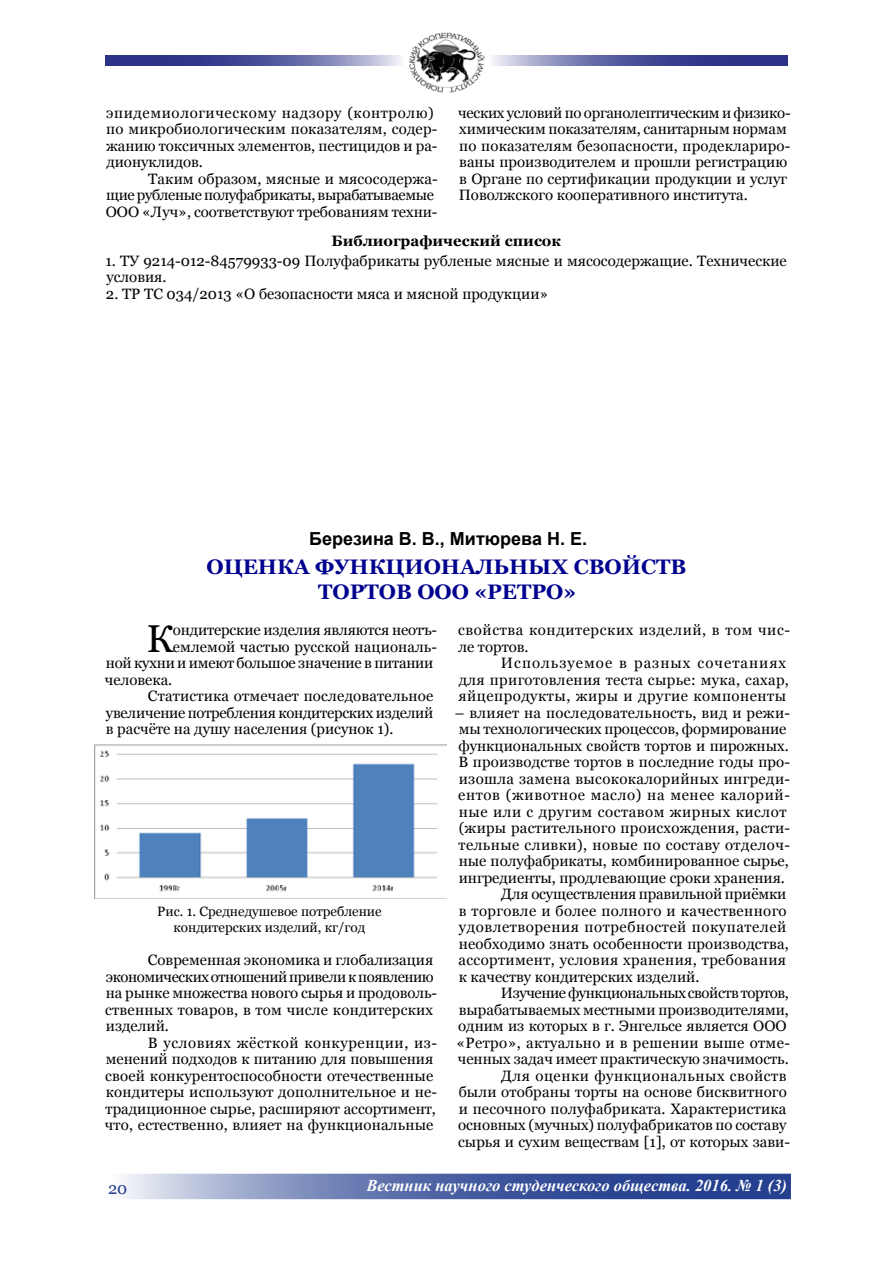
<style>
.page{position:relative;width:893px;height:1263px;background:#fff}
.page>*{position:absolute;margin:0;border:0;box-sizing:border-box;transform-origin:0 0}
.t1{font:38.85px "Georgia";color:#000}
.t2{font:700 21px/25.2px "Georgia";color:#00008f;text-align:center}
.t3{font:700 18px "Arial";color:#000}
.t4{font:italic 700 16.5px "Times New Roman";color:#fff}
.t5{font:16.5px "Georgia";color:#25408f}
.t6{font:15px/16.5px "Georgia";color:#000}
.t7{font:15px/16.5px "Georgia";letter-spacing:.035em;color:#000}
.t8{font:15px "Georgia";letter-spacing:.025em;color:#000}
.t9{font:15px/16.5px "Georgia";letter-spacing:.04em;color:#000}
.t10{font:15px "Georgia";letter-spacing:.02em;color:#000}
.t11{font:15px "Georgia";letter-spacing:.03em;color:#000}
.t12{font:15px "Georgia";letter-spacing:-.03em;color:#000}
.t13{font:15px "Georgia";letter-spacing:.045em;color:#000}
.t14{font:700 15px "Georgia";color:#000}
.t15{font:13.5px/16.5px "Georgia";color:#000;text-align:center}
</style>
<div class="page">
<svg style="left:122px;top:1174px;width:669px;height:25px;background:#5e72ac"></svg>
<img style="left:409px;top:32px;width:76px;height:61px">
<svg style="left:105px;top:56px;width:296px;height:10px;background:#5e63a3"></svg>
<svg style="left:493px;top:56px;width:294px;height:10px;background:#5e64a4"></svg>
<img style="left:94px;top:745px;width:352px;height:154px">
<p class="t6" style="left:106px;top:104px;width:333px">эпидемиологическому надзору (контролю) по микробиологическим показателям, содер&shy;жанию токсичных элементов, пестицидов и ра&shy;дионуклидов.</p>
<p class="t6" style="left:106px;top:170px;width:333px;text-indent:42px">Таким образом, мясные и мясосодержа&shy;щие рубленые полуфабрикаты, вырабатываемые<br>ООО «Луч», соответствуют требованиям техни-</p>
<p class="t6" style="left:458px;top:104px;width:334px">ческих условий по органолептическим и физико&shy;химическим показателям, санитарным нормам по показателям безопасности, продеклариро&shy;ваны производителем и прошли регистрацию в Органе по сертификации продукции и услуг Поволжского кооперативного института.</p>
<p class="t14" style="left:332px;top:233px;width:231px">Библиографический список</p>
<p class="t6" style="left:105px;top:252px;width:683px">1. ТУ 9214-012-84579933-09 Полуфабрикаты рубленые мясные и мясосодержащие. Технические условия.</p>
<p class="t6" style="left:106px;top:285px;width:444px">2. ТР ТС 034/2013 «О безопасности мяса и мясной продукции»</p>
<p class="t3" style="left:309px;top:526px;width:279px">Березина В. В., Митюрева Н. Е.</p>
<h2 class="t2" style="left:207px;top:554px;width:481px">ОЦЕНКА ФУНКЦИОНАЛЬНЫХ СВОЙСТВ<br>ТОРТОВ ООО «РЕТРО»</h2>
<h1 class="t1" style="left:146px;top:616px;width:28px">К</h1>
<p class="t6" style="left:173px;top:622px;width:266px">ондитерские изделия являются неотъ-</p>
<p class="t6" style="left:173px;top:638px;width:266px">емлемой частью русской националь-</p>
<p class="t6" style="left:106px;top:655px;width:329px">ной кухни и имеют большое значение в питании</p>
<p class="t6" style="left:105px;top:671px;width:69px">человека.</p>
<p class="t6" style="left:148px;top:688px;width:287px">Статистика отмечает последовательное</p>
<p class="t6" style="left:106px;top:704px;width:329px">увеличение потребления кондитерских изделий</p>
<p class="t6" style="left:106px;top:721px;width:289px">в расчёте на душу населения (рисунок 1).</p>
<p class="t15" style="left:157px;top:903px;width:226px">Рис. 1. Среднедушевое потребление кондитерских изделий, кг/год</p>
<p class="t6" style="left:105px;top:952px;width:333px;text-indent:43px">Современная экономика и глобализация экономических отношений привели к появлению на рынке множества нового сырья и продоволь&shy;ственных товаров, в том числе кондитерских изделий.</p>
<p class="t6" style="left:105px;top:1034px;width:334px;text-indent:43px">В условиях жёсткой конкуренции, из&shy;менений подходов к питанию для повышения своей конкурентоспособности отечественные кондитеры используют дополнительное и не&shy;традиционное сырье, расширяют ассортимент, что, естественно, влияет на функциональные</p>
<p class="t9" style="left:458px;top:622px;width:333px">свойства кондитерских изделий, в том чис&shy;ле тортов.</p>
<p class="t7" style="left:458px;top:655px;width:332px;text-indent:42px">Используемое в разных сочетаниях для приготовления теста сырье: мука, сахар, яйцепродукты, жиры и другие компоненты</p>
<p class="t10" style="left:455px;top:704px;width:337px">– влияет на последовательность, вид и режи-</p>
<p class="t6" style="left:459px;top:721px;width:329px">мы технологических процессов, формирование</p>
<p class="t6" style="left:458px;top:737px;width:332px">функциональных свойств тортов и пирожных.</p>
<p class="t6" style="left:458px;top:754px;width:333px">В производстве тортов в последние годы про-</p>
<p class="t8" style="left:459px;top:770px;width:333px">изошла замена высококалорийных ингреди-</p>
<p class="t13" style="left:458px;top:787px;width:333px">ентов (животное масло) на менее калорий-</p>
<p class="t7" style="left:459px;top:803px;width:329px">ные или с другим составом жирных кислот</p>
<p class="t6" style="left:459px;top:820px;width:333px">(жиры растительного происхождения, расти-</p>
<p class="t11" style="left:458px;top:836px;width:333px">тельные сливки), новые по составу отделоч-</p>
<p class="t6" style="left:459px;top:853px;width:332px">ные полуфабрикаты, комбинированное сырье,</p>
<p class="t6" style="left:459px;top:869px;width:328px">ингредиенты, продлевающие сроки хранения.</p>
<p class="t6" style="left:501px;top:886px;width:287px">Для осуществления правильной приёмки</p>
<p class="t8" style="left:459px;top:902px;width:329px">в торговле и более полного и качественного</p>
<p class="t9" style="left:459px;top:919px;width:329px">удовлетворения потребностей покупателей</p>
<p class="t6" style="left:459px;top:935px;width:332px">необходимо знать особенности производства,</p>
<p class="t8" style="left:458px;top:952px;width:329px">ассортимент, условия хранения, требования</p>
<p class="t6" style="left:459px;top:968px;width:242px">к качеству кондитерских изделий.</p>
<p class="t12" style="left:501px;top:985px;width:290px">Изучение функциональных свойств тортов,</p>
<p class="t6" style="left:459px;top:1001px;width:332px">вырабатываемых местными производителями,</p>
<p class="t6" style="left:458px;top:1018px;width:330px">одним из которых в г. Энгельсе является ООО</p>
<p class="t8" style="left:456px;top:1034px;width:335px">«Ретро», актуально и в решении выше отме-</p>
<p class="t6" style="left:458px;top:1051px;width:332px">ченных задач имеет практическую значимость.</p>
<p class="t7" style="left:501px;top:1067px;width:287px">Для оценки функциональных свойств</p>
<p class="t6" style="left:459px;top:1084px;width:330px">были отобраны торты на основе бисквитного</p>
<p class="t6" style="left:459px;top:1100px;width:329px">и песочного полуфабриката. Характеристика</p>
<p class="t6" style="left:458px;top:1117px;width:330px">основных (мучных) полуфабрикатов по составу</p>
<p class="t6" style="left:458px;top:1133px;width:333px">сырья и сухим веществам [1], от которых зави-</p>
<p class="t5" style="left:108px;top:1179px;width:21px">20</p>
<p class="t4" style="left:366px;top:1174px;width:422px">Вестник научного студенческого общества. 2016. № 1 (3)</p>
</div>
